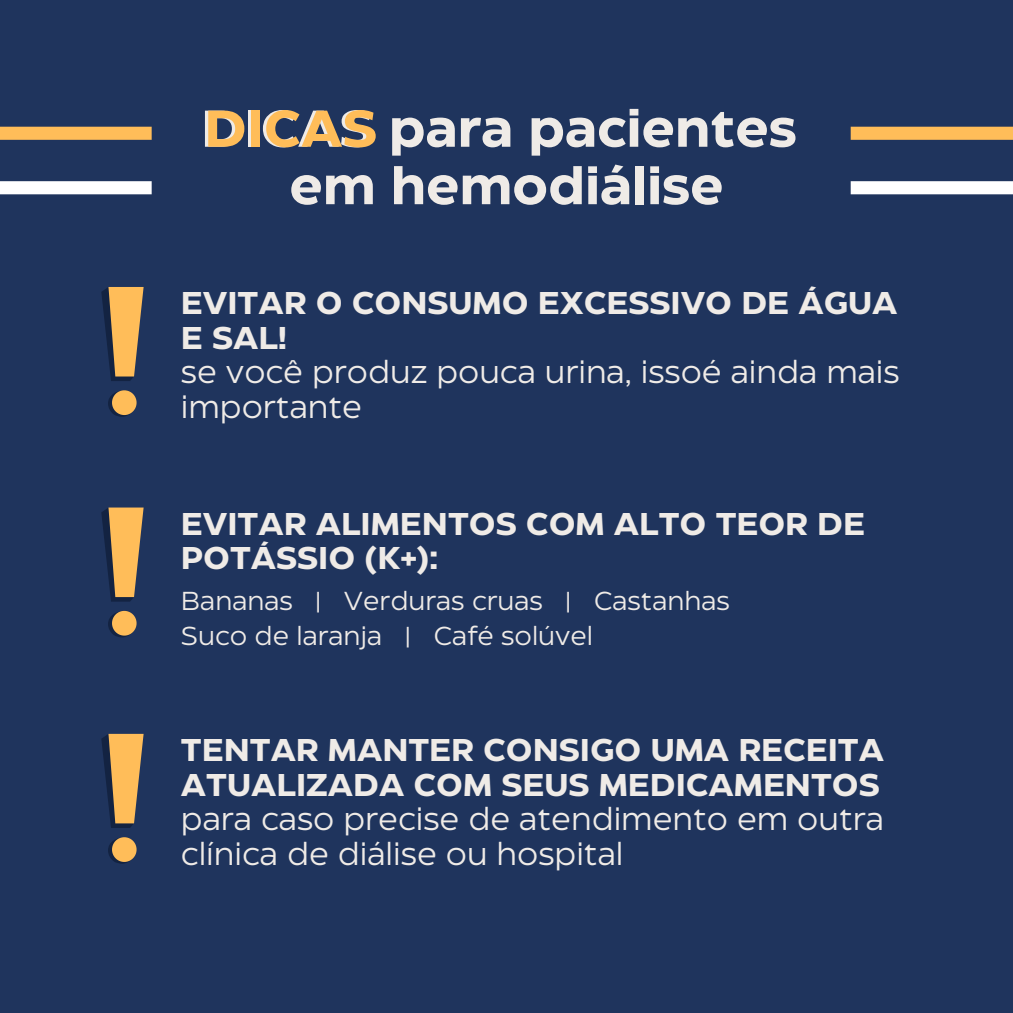
<style>
.page{position:relative;width:1013px;height:1013px;background:#fff}
.page>*{position:absolute;margin:0;border:0;box-sizing:border-box;transform-origin:0 0}
.t1{font:700 51.62px/57.4px "Eastman Roman";color:#efebe7;text-align:center}
.t2{font:31.38px/34.5px "Eastman Roman";color:#efebe7}
.t3{font:700 31.38px/34.5px "Eastman Roman";color:#efebe7}
.t4{font:25.88px "Eastman Roman";color:#efebe7}
.s1{color:#ffbd59}
.s2{font-weight:700}
</style>
<div class="page">
<div style="left:0;top:0;width:1012px;height:1012px;background:#1f345d"></div>
<div style="left:0;top:127px;width:152px;height:13px;background:#ffbd59"></div>
<div style="left:0;top:181px;width:152px;height:13px;background:#fff"></div>
<div style="left:850px;top:127px;width:162px;height:13px;background:#ffbd59"></div>
<div style="left:850px;top:181px;width:162px;height:13px;background:#fff"></div>
<svg style="left:101px;top:507px;width:42px;height:94px"></svg>
<svg style="left:108px;top:611px;width:29px;height:26px"></svg>
<svg style="left:101px;top:287px;width:42px;height:94px"></svg>
<svg style="left:108px;top:390px;width:29px;height:27px"></svg>
<svg style="left:101px;top:734px;width:42px;height:94px"></svg>
<svg style="left:108px;top:837px;width:29px;height:26px"></svg>
<h1 class="t1" style="left:204px;top:104px;width:594px"><span class="s1">DICAS</span> para pacientes em hemodiálise</h1>
<p class="t2" style="left:181px;top:288px;width:720px"><span class="s2">EVITAR O CONSUMO EXCESSIVO DE ÁGUA<br>E SAL!<br></span>se você produz pouca urina, issoé ainda mais importante</p>
<h3 class="t3" style="left:181px;top:508px;width:685px">EVITAR ALIMENTOS COM ALTO TEOR DE<br>POTÁSSIO (K+):</h3>
<p class="t4" style="left:181px;top:591px;width:550px">Bananas | Verduras cruas | Castanhas</p>
<h4 class="t4" style="left:181px;top:626px;width:413px">Suco de laranja | Café solúvel</h4>
<p class="t2" style="left:181px;top:734px;width:704px"><span class="s2">TENTAR MANTER CONSIGO UMA RECEITA ATUALIZADA COM SEUS MEDICAMENTOS </span>para caso precise de atendimento em outra clínica de diálise ou hospital</p>
</div>
